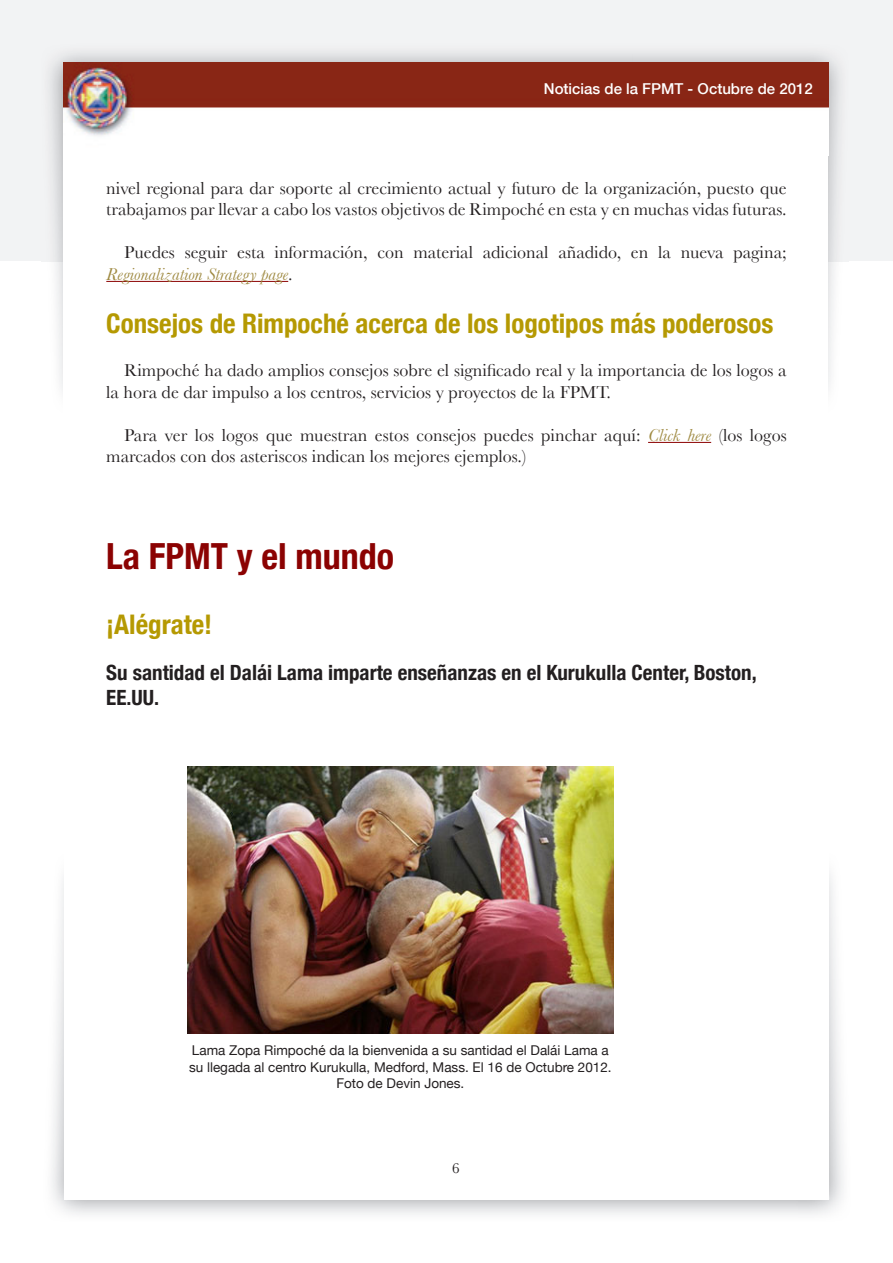
<style>
.page{position:relative;width:893px;height:1263px;background:#fff}
.page>*{position:absolute;margin:0;border:0;box-sizing:border-box;transform-origin:0 0}
.Text_title_no_rule_a{font:700 condensed 36px "Helvetica Neue";color:#8b0202}
.Text_title_sub1{font:700 condensed 27px "Helvetica Neue";color:#b59902}
.Text_title_sub2{font:700 condensed 21px/25.2px "Helvetica Neue";color:#231f20}
.t1{font:18px/21.6px "Baskerville";color:#231f20}
.t2{font:500 15px "Helvetica Neue";color:#fff}
.t3{font:15px "Baskerville";color:#231f20}
.t4{font:13.5px/16.2px "Helvetica Neue";color:#231f20;text-align:center}
.s1{font-style:italic;color:#9f8a42}
</style>
<div class="page">
<div style="left:0;top:0;width:893px;height:261px;background:#f2f3f4"></div>
<img style="left:41px;top:53px;width:807px;height:338px">
<div style="left:63px;top:64px;width:765px;height:418px;background:#fff"></div>
<img style="left:63px;top:62px;width:765px;height:74px">
<hr style="left:106px;top:281px;width:182px;height:1px;background:#8b0202">
<hr style="left:648px;top:442px;width:63px;height:1px;background:#8b0202">
<img style="left:188px;top:767px;width:425px;height:266px">
<p class="t2" style="left:544px;top:80px;width:270px">Noticias de la FPMT - Octubre de 2012</p>
<p class="t1" style="left:106px;top:177px;width:682px">nivel regional para dar soporte al crecimiento actual y futuro de la organización, puesto que trabajamos par llevar a cabo los vastos objetivos de Rimpoché en esta y en muchas vidas futuras.</p>
<p class="t1" style="left:106px;top:241px;width:682px;text-indent:18px">Puedes seguir esta información, con material adicional añadido, en la nueva pagina;<br><span class="s1">Regionalization Strategy page</span>.</p>
<p class="Text_title_sub1" style="left:106px;top:307px;width:669px">Consejos de Rimpoché acerca de los logotipos más poderosos</p>
<p class="t1" style="left:106px;top:359px;width:682px;text-indent:18px">Rimpoché ha dado amplios consejos sobre el significado real y la importancia de los logos a la hora de dar impulso a los centros, servicios y proyectos de la FPMT.</p>
<p class="t1" style="left:106px;top:424px;width:682px;text-indent:18px">Para ver los logos que muestran estos consejos puedes pinchar aquí: <span class="s1">Click here</span> (los logos marcados con dos asteriscos indican los mejores ejemplos.)</p>
<p class="Text_title_no_rule_a" style="left:106px;top:535px;width:289px">La FPMT y el mundo</p>
<p class="Text_title_sub1" style="left:106px;top:607px;width:107px">¡Alégrate!</p>
<p class="Text_title_sub2" style="left:106px;top:660px;width:652px">Su santidad el Dalái Lama imparte enseñanzas en el Kurukulla Center, Boston,<br>EE.UU.</p>
<p class="t4" style="left:189px;top:1042px;width:422px">Lama Zopa Rimpoché da la bienvenida a su santidad el Dalái Lama a su llegada al centro Kurukulla, Medford, Mass. El 16 de Octubre 2012.<br>Foto de Devin Jones.</p>
<p class="t3" style="left:452px;top:1160px;width:9px">6</p>
</div>
